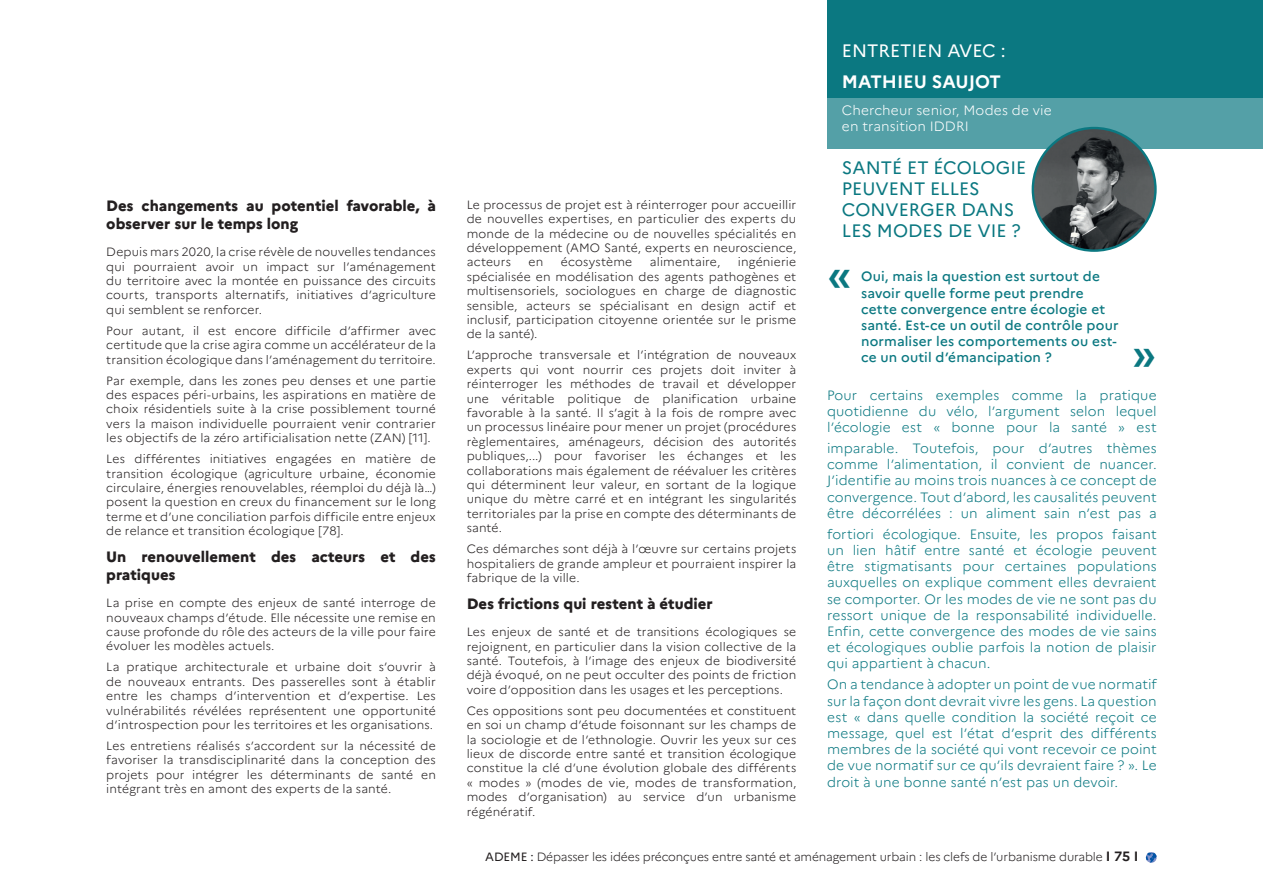
<style>
.page{position:relative;width:1263px;height:893px;background:#fff}
.page>*{position:absolute;margin:0;border:0;box-sizing:border-box;transform-origin:0 0}
.t1{font:500 45px "Marianne";color:#0b7881}
.t2{font:18px/21px "Marianne";color:#0b7881}
.t3{font:18px "Marianne";color:#fff}
.t4{font:700 18px "Marianne";color:#fff}
.t5{font:800 15px/18px "Marianne";color:#231f20}
.t6{font:300 13.5px/16.2px "Marianne";letter-spacing:.005em;color:#0b7881;text-align:justify}
.t7{font:500 13.5px/16.2px "Marianne";letter-spacing:.01em;color:#0b7881}
.t8{font:300 13.5px/16.2px "Marianne";letter-spacing:.01em;color:#fff}
.t9{font:300 12px/14.4px "Marianne";letter-spacing:.01em;color:#231f20;text-align:justify}
.t10{font:300 12px "Marianne";letter-spacing:-.01em;color:#231f20}
.s1{font-weight:400}
.s2{font-weight:700;font-size:13.5px}
</style>
<div class="page">
<svg style="left:1146px;top:852px;width:11px;height:11px"></svg>
<div style="left:827px;top:0;width:436px;height:97px;background:#0b7881"></div>
<div style="left:827px;top:97px;width:436px;height:52px;background:#54a0a7"></div>
<img style="left:1033px;top:128px;width:122px;height:123px;border-radius:61px">
<p class="t5" style="left:106px;top:197px;width:331px">Des changements au potentiel favorable, à observer sur le temps long</p>
<p class="t9" style="left:106px;top:245px;width:331px">Depuis mars 2020, la crise révèle de nouvelles tendances qui pourraient avoir un impact sur l’aménagement du territoire avec la montée en puissance des circuits courts, transports alternatifs, initiatives d’agriculture qui semblent se renforcer.</p>
<p class="t9" style="left:106px;top:323px;width:331px">Pour autant, il est encore difficile d’affirmer avec certitude que la crise agira comme un accélérateur de la transition écologique dans l’aménagement du territoire.</p>
<p class="t9" style="left:106px;top:373px;width:331px">Par exemple, dans les zones peu denses et une partie des espaces péri-urbains, les aspirations en matière de choix résidentiels suite à la crise possiblement tourné vers la maison individuelle pourraient venir contrarier les objectifs de la zéro artificialisation nette (ZAN) [11].</p>
<p class="t9" style="left:106px;top:452px;width:331px">Les différentes initiatives engagées en matière de transition écologique (agriculture urbaine, économie circulaire, énergies renouvelables, réemploi du déjà là…) posent la question en creux du financement sur le long terme et d’une conciliation parfois difficile entre enjeux de relance et transition écologique [78].</p>
<p class="t5" style="left:106px;top:548px;width:331px">Un renouvellement des acteurs et des pratiques</p>
<p class="t9" style="left:106px;top:596px;width:331px">La prise en compte des enjeux de santé interroge de nouveaux champs d’étude. Elle nécessite une remise en cause profonde du rôle des acteurs de la ville pour faire évoluer les modèles actuels.</p>
<p class="t9" style="left:106px;top:660px;width:331px">La pratique architecturale et urbaine doit s’ouvrir à de nouveaux entrants. Des passerelles sont à établir entre les champs d’intervention et d’expertise. Les vulnérabilités révélées représentent une opportunité d’introspection pour les territoires et les organisations.</p>
<p class="t9" style="left:106px;top:738px;width:331px">Les entretiens réalisés s’accordent sur la nécessité de favoriser la transdisciplinarité dans la conception des projets pour intégrer les déterminants de santé en intégrant très en amont des experts de la santé.</p>
<h2 class="t3" style="left:842px;top:39px;width:165px">ENTRETIEN AVEC :</h2>
<h2 class="t4" style="left:842px;top:71px;width:160px">MATHIEU SAUJOT</h2>
<p class="t9" style="left:467px;top:197px;width:331px">Le processus de projet est à réinterroger pour accueillir de nouvelles expertises, en particulier des experts du monde de la médecine ou de nouvelles spécialités en développement (AMO Santé, experts en neuroscience, acteurs</p>
<p class="t9" style="left:467px;top:255px;width:331px;text-indent:271px">ingénierie spécialisée en modélisation des agents pathogènes et multisensoriels, sociologues en charge de diagnostic sensible, acteurs se spécialisant en design actif et inclusif, participation citoyenne orientée sur le prisme de la santé).</p>
<p class="t9" style="left:467px;top:348px;width:331px">L’approche transversale et l’intégration de nouveaux experts qui vont nourrir ces projets doit inviter à réinterroger les méthodes de travail et développer une véritable politique de planification urbaine favorable à la santé. Il s’agit à la fois de rompre avec un processus linéaire pour mener un projet (procédures règlementaires, aménageurs, décision des autorités publiques,...) pour favoriser les échanges et les collaborations mais également de réévaluer les critères qui déterminent leur valeur, en sortant de la logique unique du mètre carré et en intégrant les singularités territoriales par la prise en compte des déterminants de santé.</p>
<p class="t9" style="left:467px;top:542px;width:331px">Ces démarches sont déjà à l’œuvre sur certains projets hospitaliers de grande ampleur et pourraient inspirer la fabrique de la ville.</p>
<p class="t5" style="left:467px;top:595px;width:247px">Des frictions qui restent à étudier</p>
<p class="t9" style="left:467px;top:625px;width:331px">Les enjeux de santé et de transitions écologiques se rejoignent, en particulier dans la vision collective de la santé. Toutefois, à l’image des enjeux de biodiversité déjà évoqué, on ne peut occulter des points de friction voire d’opposition dans les usages et les perceptions.</p>
<p class="t9" style="left:467px;top:703px;width:331px">Ces oppositions sont peu documentées et constituent en soi un champ d’étude foisonnant sur les champs de la sociologie et de l’ethnologie. Ouvrir les yeux sur ces lieux de discorde entre santé et transition écologique constitue la clé d’une évolution globale des différents « modes » (modes de vie, modes de transformation, modes d’organisation) au service d’un urbanisme régénératif.</p>
<p class="t9" style="left:528px;top:255px;width:16px">en</p>
<p class="t9" style="left:561px;top:255px;width:73px">écosystème</p>
<p class="t9" style="left:650px;top:255px;width:72px">alimentaire,</p>
<p class="t8" style="left:842px;top:102px;width:211px">Chercheur senior, Modes de vie en transition IDDRI</p>
<h2 class="t2" style="left:842px;top:157px;width:186px">SANTÉ ET ÉCOLOGIE<br>PEUVENT ELLES<br>CONVERGER DANS<br>LES MODES DE VIE ?</h2>
<p class="t7" style="left:861px;top:268px;width:259px">Oui, mais la question est surtout de savoir quelle forme peut prendre cette convergence entre écologie et santé. Est-ce un outil de contrôle pour normaliser les comportements ou est&shy;ce un outil d’émancipation ?</p>
<p class="t6" style="left:827px;top:387px;width:331px">Pour certains exemples comme la pratique quotidienne du vélo, l’argument selon lequel l’écologie est « bonne pour la santé » est</p>
<p class="t6" style="left:827px;top:440px;width:331px">imparable. Toutefois, pour d’autres thèmes comme l’alimentation, il convient de nuancer.<br>J’identifie au moins trois nuances à ce concept de convergence. Tout d’abord, les causalités peuvent être décorrélées : un aliment sain n’est pas a</p>
<p class="t6" style="left:827px;top:526px;width:331px">fortiori écologique. Ensuite, les propos faisant un lien hâtif entre santé et écologie peuvent être stigmatisants pour certaines populations auxquelles on explique comment elles devraient se comporter. Or les modes de vie ne sont pas du ressort unique de la responsabilité individuelle.<br>Enfin, cette convergence des modes de vie sains et écologiques oublie parfois la notion de plaisir qui appartient à chacun.</p>
<p class="t6" style="left:827px;top:676px;width:331px">On a tendance à adopter un point de vue normatif sur la façon dont devrait vivre les gens. La question est « dans quelle condition la société reçoit ce message, quel est l’état d’esprit des différents membres de la société qui vont recevoir ce point de vue normatif sur ce qu’ils devraient faire ? ». Le droit à une bonne santé n’est pas un devoir.</p>
<h1 class="t1" style="left:827px;top:246px;width:26px">«</h1>
<h1 class="t1" style="left:1132px;top:326px;width:26px">»</h1>
<p class="t10" style="left:485px;top:850px;width:655px"><span class="s1">ADEME :</span> Dépasser les idées préconçues entre santé et aménagement urbain : les clefs de l’urbanisme durable <span class="s2">I 75 I</span></p>
</div>
